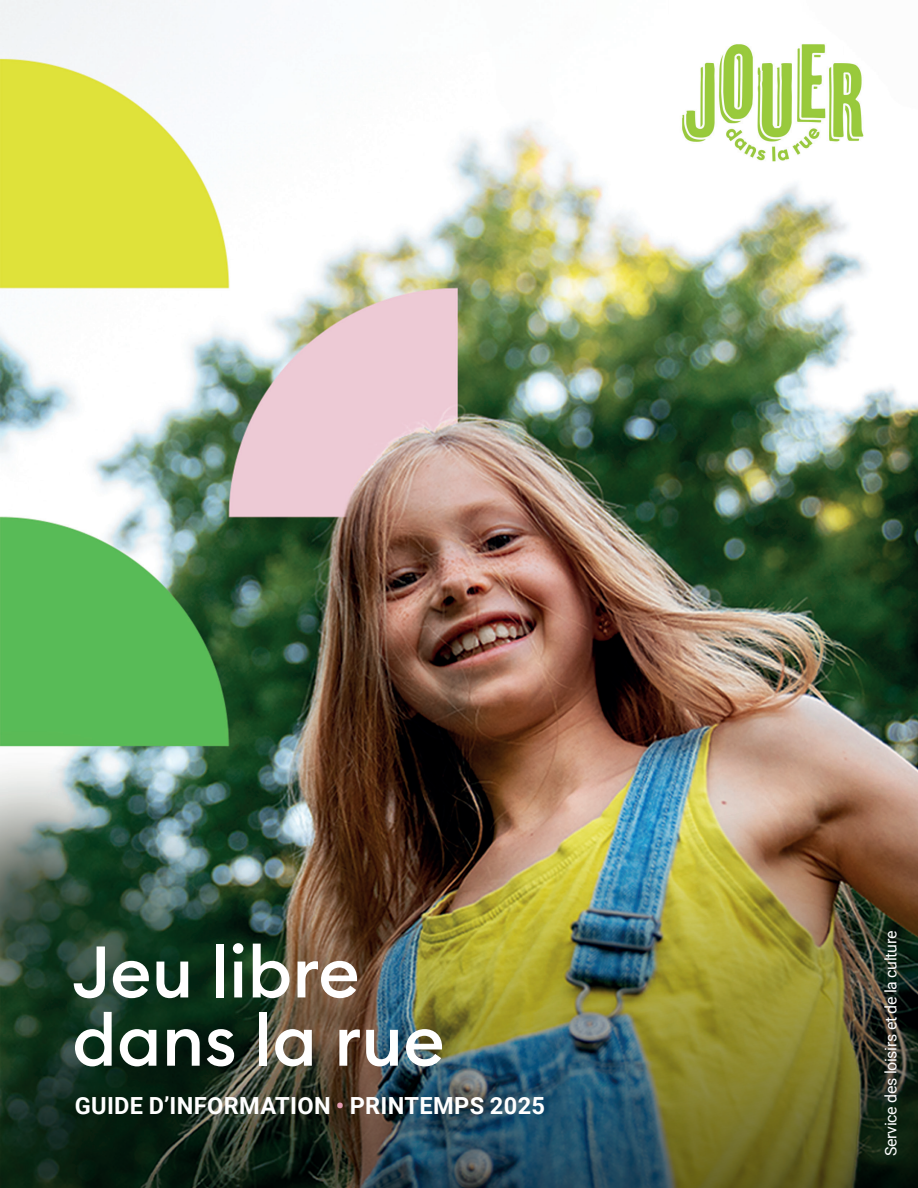
<style>
.page{position:relative;width:918px;height:1188px;background:#fff}
.page>*{position:absolute;margin:0;border:0;box-sizing:border-box;transform-origin:0 0}
.t1{font:500 71.85px/68.2px "Euclid Circular B";color:#fff}
.t2{font:700 23.55px "Roboto";letter-spacing:.015em;color:#fff}
.t3{font:15.9px "Roboto";letter-spacing:-.02em;color:#fff}
.s1{color:#e39db2}
</style>
<div class="page">
<img style="left:0;top:0;width:918px;height:757px">
<img style="left:0;top:757px;width:918px;height:431px">
<p class="t1" style="left:72px;top:938px;width:374px">Jeu libre dans la rue</p>
<p class="t2" style="left:75px;top:1089px;width:472px">GUIDE D’INFORMATION <span class="s1">•</span> PRINTEMPS 2025</p>
<p class="t3" style="left:880px;top:1156px;width:227px;rotate:-90deg">Service des loisirs et de la culture</p>
</div>
